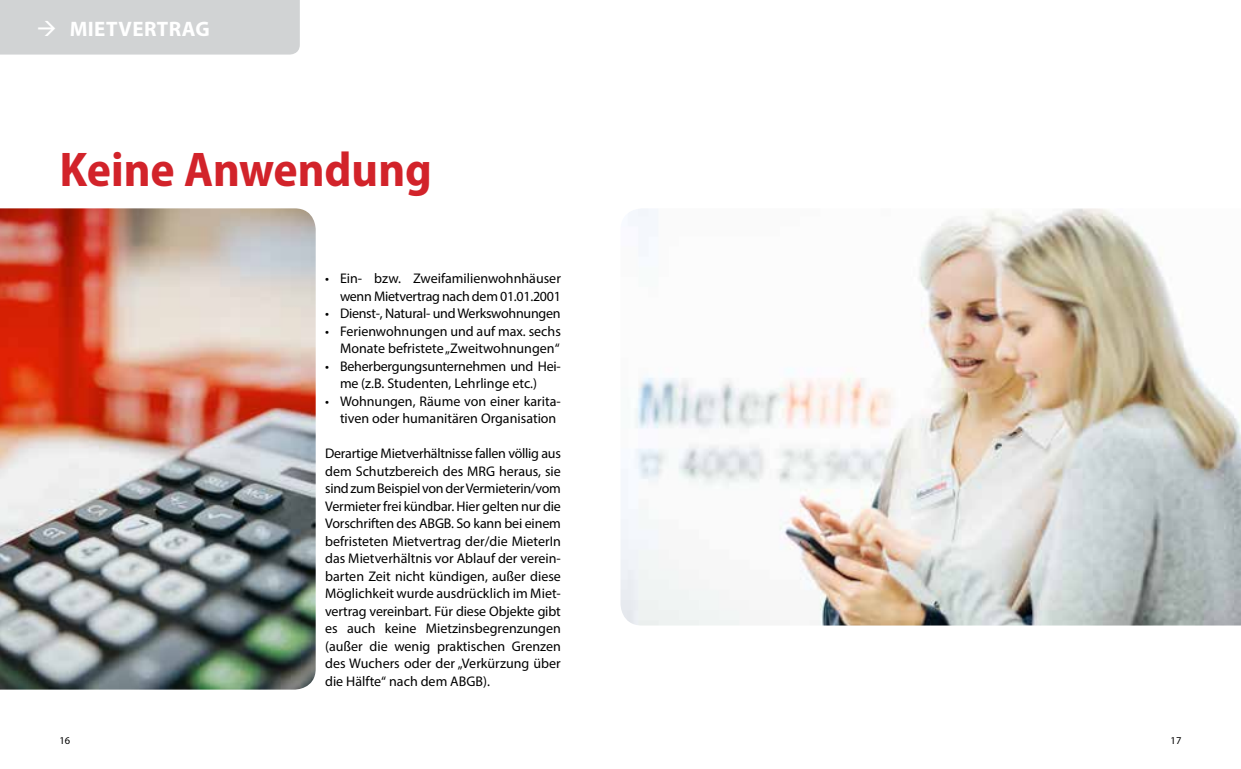
<style>
.page{position:relative;width:1241px;height:769px;background:#fff}
.page>*{position:absolute;margin:0;border:0;box-sizing:border-box;transform-origin:0 0}
.t1{font:700 semi-condensed 49px "Myriad Pro";color:#d2232a}
.t2{font:700 21px "Myriad Pro";letter-spacing:.02em;color:#fff}
.t3{font:14px/17.5px "Myriad Pro";color:#000;text-align:right}
.t4{font:14px "Myriad Pro";letter-spacing:-.02em;color:#000}
.t5{font:10.5px "Myriad Pro";color:#000}
</style>
<div class="page">
<div style="left:0;top:0;width:300px;height:55px;background:#d1d3d4"></div>
<img style="left:0;top:208px;width:315px;height:482px">
<img style="left:620px;top:208px;width:620px;height:417px">
<h2 class="t2" style="left:36px;top:15px;width:175px">→ MIETVERTRAG</h2>
<h1 class="t1" style="left:60px;top:142px;width:373px">Keine Anwendung</h1>
<p class="t3" style="left:325px;top:270px;width:237px">• Ein- bzw. Zweifamilienwohnhäuser wenn Mietvertrag nach dem 01.01.2001</p>
<p class="t4" style="left:325px;top:305px;width:237px">• Dienst-, Natural- und Werkswohnungen</p>
<p class="t3" style="left:325px;top:322px;width:237px">• Ferienwohnungen und auf max. sechs<br>Monate befristete „Zweitwohnungen“</p>
<p class="t3" style="left:340px;top:357px;width:222px;text-align:left;text-indent:-15px">• Beherbergungsunternehmen und Hei&shy;me (z.B. Studenten, Lehrlinge etc.)</p>
<p class="t3" style="left:340px;top:392px;width:222px;text-align:left;text-indent:-15px">• Wohnungen, Räume von einer karita&shy;tiven oder humanitären Organisation</p>
<p class="t3" style="left:325px;top:445px;width:237px;text-align:justify">Derartige Mietverhältnisse fallen völlig aus dem Schutzbereich des MRG heraus, sie sind zum Beispiel von der Vermieterin/vom Vermieter frei kündbar. Hier gelten nur die Vorschriften des ABGB. So kann bei einem befristeten Mietvertrag der/die MieterIn das Mietverhältnis vor Ablauf der verein&shy;barten Zeit nicht kündigen, außer diese Möglichkeit wurde ausdrücklich im Miet&shy;vertrag vereinbart. Für diese Objekte gibt es auch keine Mietzinsbegrenzungen (außer die wenig praktischen Grenzen des Wuchers oder der „Verkürzung über die Hälfte“ nach dem ABGB).</p>
<p class="t5" style="left:60px;top:734px;width:12px">16</p>
<p class="t5" style="left:1170px;top:734px;width:12px">17</p>
</div>
